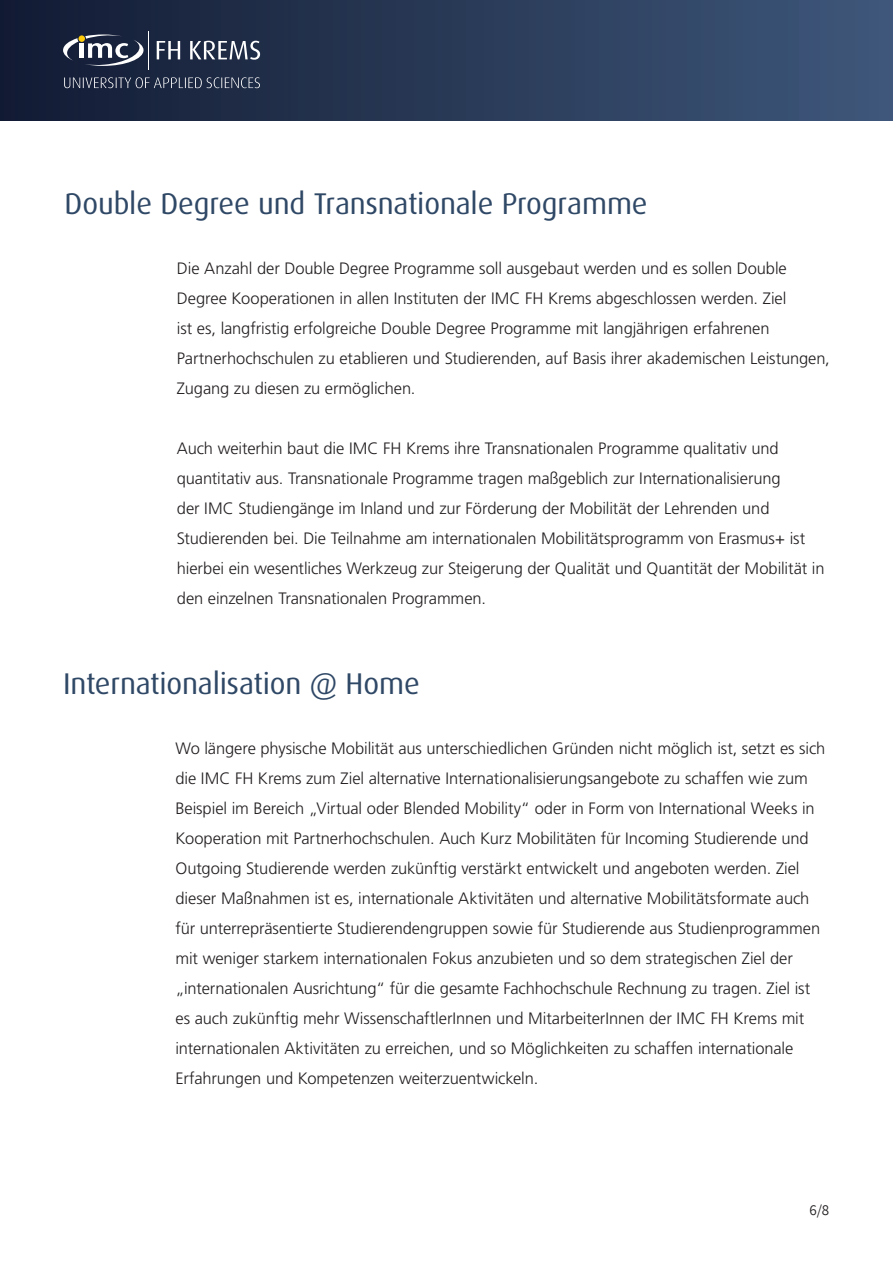
<style>
.page{position:relative;width:893px;height:1263px;background:#fff}
.page>*{position:absolute;margin:0;border:0;box-sizing:border-box;transform-origin:0 0}
.t1{font:30px "Dax OT";letter-spacing:-.005em;color:#2f4866}
.t2{font:300 16.5px/30px "Frutiger";letter-spacing:-.005em;color:#231f20}
.t3{font:15px "Assistant";color:#231f20}
</style>
<div class="page">
<div style="left:0;top:0;width:893px;height:121px;background:linear-gradient(to right,#131b33,#3e577a)"></div>
<hr style="left:149px;top:31px;width:1px;height:39px;background:#fff">
<svg style="left:63px;top:34px;width:81px;height:32px"></svg>
<svg style="left:157px;top:41px;width:103px;height:19px"></svg>
<svg style="left:64px;top:77px;width:196px;height:11px;background:#454f64"></svg>
<h1 class="t1" style="left:64px;top:184px;width:585px">Double Degree und Transnationale Programme</h1>
<p class="t2" style="left:177px;top:253px;width:654px">Die Anzahl der Double Degree Programme soll ausgebaut werden und es sollen Double Degree Kooperationen in allen Instituten der IMC FH Krems abgeschlossen werden. Ziel<br>ist es, langfristig erfolgreiche Double Degree Programme mit langjährigen erfahrenen Partnerhochschulen zu etablieren und Studierenden, auf Basis ihrer akademischen Leistungen, Zugang zu diesen zu ermöglichen.</p>
<p class="t2" style="left:177px;top:433px;width:649px">Auch weiterhin baut die IMC FH Krems ihre Transnationalen Programme qualitativ und quantitativ aus. Transnationale Programme tragen maßgeblich zur Internationalisierung<br>der IMC Studiengänge im Inland und zur Förderung der Mobilität der Lehrenden und Studierenden bei. Die Teilnahme am internationalen Mobilitätsprogramm von Erasmus+ ist hierbei ein wesentliches Werkzeug zur Steigerung der Qualität und Quantität der Mobilität in den einzelnen Transnationalen Programmen.</p>
<h1 class="t1" style="left:63px;top:664px;width:358px">Internationalisation @ Home</h1>
<p class="t2" style="left:175px;top:733px;width:651px">Wo längere physische Mobilität aus unterschiedlichen Gründen nicht möglich ist, setzt es sich die IMC FH Krems zum Ziel alternative Internationalisierungsangebote zu schaffen wie zum Beispiel im Bereich „Virtual oder Blended Mobility“ oder in Form von International Weeks in Kooperation mit Partnerhochschulen. Auch Kurz Mobilitäten für Incoming Studierende und Outgoing Studierende werden zukünftig verstärkt entwickelt und angeboten werden. Ziel dieser Maßnahmen ist es, internationale Aktivitäten und alternative Mobilitätsformate auch für unterrepräsentierte Studierendengruppen sowie für Studierende aus Studienprogrammen mit weniger starkem internationalen Fokus anzubieten und so dem strategischen Ziel der „internationalen Ausrichtung“ für die gesamte Fachhochschule Rechnung zu tragen. Ziel ist es auch zukünftig mehr WissenschaftlerInnen und MitarbeiterInnen der IMC FH Krems mit internationalen Aktivitäten zu erreichen, und so Möglichkeiten zu schaffen internationale Erfahrungen und Kompetenzen weiterzuentwickeln.</p>
<p class="t3" style="left:809px;top:1199px;width:21px">6/8</p>
</div>
